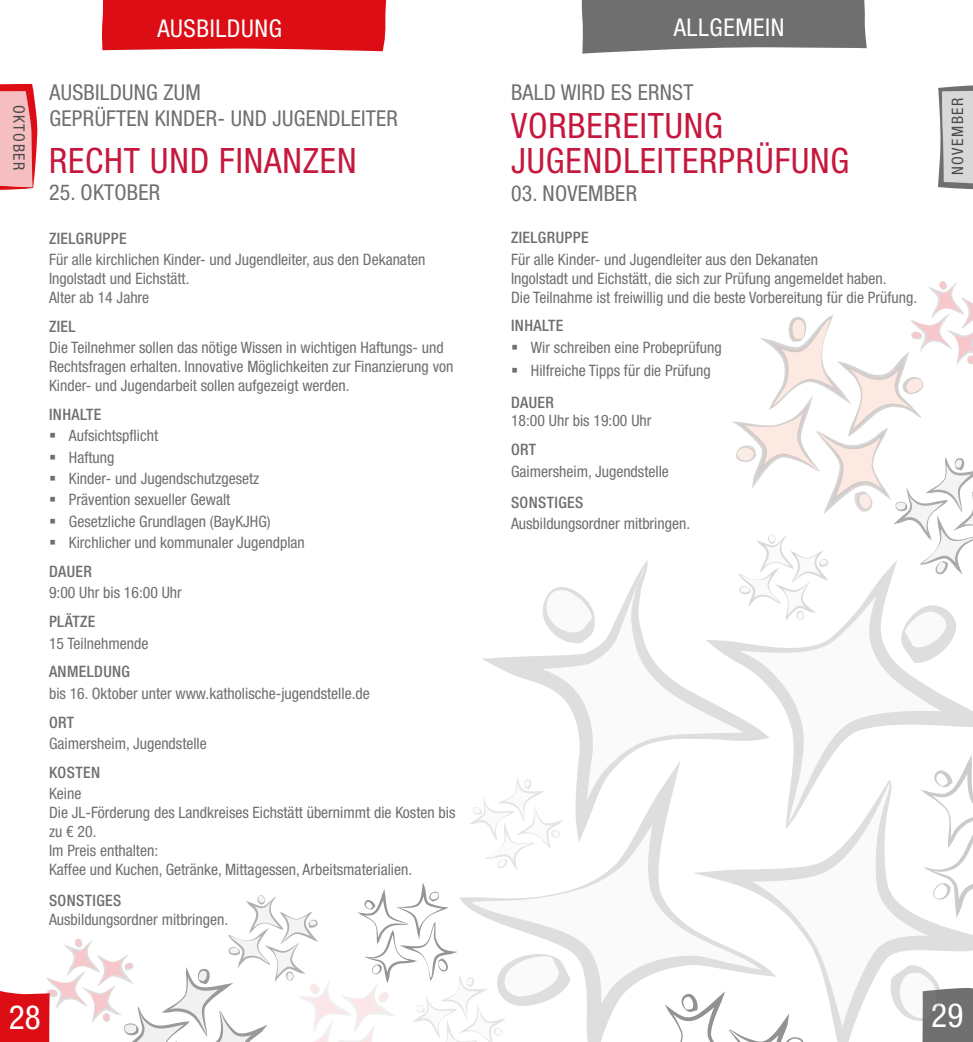
<style>
.page{position:relative;width:973px;height:1042px;background:#fff}
.page>*{position:absolute;margin:0;border:0;box-sizing:border-box;transform-origin:0 0}
.t1{font:condensed 35px/35px "Helvetica Neue LT Std";letter-spacing:.025em;color:#c6183d}
.t2{font:condensed 33.25px "Helvetica Neue LT Std";color:#fff}
.t3{font:condensed 24.5px "Helvetica Neue LT Std";letter-spacing:.025em;color:#fff}
.t4{font:condensed 21.88px/26.2px "Helvetica Neue LT Std";letter-spacing:.01em;color:#706f6f}
.t5{font:condensed 15.75px/18.9px "Helvetica Neue LT Std";color:#706f6f}
.t6{font:500 condensed 15.75px "Helvetica Neue LT Std";letter-spacing:.025em;color:#706f6f}
.t7{font:condensed 15.75px "Helvetica Neue LT Std";letter-spacing:.1em;color:#4a4a49}
</style>
<div class="page">
<svg style="left:0;top:84px;width:37px;height:106px;background:#f09da0"></svg>
<div style="left:102px;top:0;width:285px;height:51px;background:#dc0d15"></div>
<svg style="left:938px;top:85px;width:34px;height:105px;background:#c8c8c8"></svg>
<svg style="left:581px;top:0;width:285px;height:54px;background:#7e7d7d"></svg>
<svg style="left:483px;top:560px;width:222px;height:200px"></svg>
<svg style="left:470px;top:760px;width:223px;height:282px"></svg>
<svg style="left:705px;top:640px;width:267px;height:140px"></svg>
<svg style="left:693px;top:780px;width:279px;height:262px"></svg>
<svg style="left:887px;top:960px;width:85px;height:82px"></svg>
<svg style="left:538px;top:587px;width:60px;height:57px"></svg>
<svg style="left:920px;top:754px;width:52px;height:164px"></svg>
<svg style="left:664px;top:991px;width:143px;height:51px"></svg>
<svg style="left:0;top:882px;width:572px;height:160px"></svg>
<svg style="left:731px;top:281px;width:241px;height:382px"></svg>
<p class="t7" style="left:28px;top:104px;width:67px;rotate:90deg">OKTOBER</p>
<h3 class="t3" style="left:157px;top:14px;width:126px">AUSBILDUNG</h3>
<h3 class="t4" style="left:50px;top:79px;width:350px">AUSBILDUNG ZUM<br>GEPRÜFTEN KINDER- UND JUGENDLEITER</h3>
<h1 class="t1" style="left:49px;top:143px;width:309px">RECHT UND FINANZEN</h1>
<h3 class="t4" style="left:49px;top:179px;width:113px">25. OKTOBER</h3>
<p class="t6" style="left:49px;top:229px;width:79px">ZIELGRUPPE</p>
<p class="t5" style="left:49px;top:250px;width:378px">Für alle kirchlichen Kinder- und Jugendleiter, aus den Dekanaten<br>Ingolstadt und Eichstätt.<br>Alter ab 14 Jahre</p>
<p class="t6" style="left:49px;top:317px;width:28px">ZIEL</p>
<p class="t5" style="left:49px;top:338px;width:406px">Die Teilnehmer sollen das nötige Wissen in wichtigen Haftungs- und<br>Rechtsfragen erhalten. Innovative Möglichkeiten zur Finanzierung von<br>Kinder- und Jugendarbeit sollen aufgezeigt werden.</p>
<p class="t6" style="left:49px;top:405px;width:54px">INHALTE</p>
<p class="t5" style="left:69px;top:425px;width:237px;line-height:21.3px">Aufsichtspflicht<br>Haftung<br>Kinder- und Jugendschutzgesetz<br>Prävention sexueller Gewalt<br>Gesetzliche Grundlagen (BayKJHG)<br>Kirchlicher und kommunaler Jugendplan</p>
<p class="t6" style="left:49px;top:562px;width:44px">DAUER</p>
<p class="t5" style="left:49px;top:583px;width:134px">9:00 Uhr bis 16:00 Uhr</p>
<p class="t6" style="left:49px;top:612px;width:48px">PLÄTZE</p>
<p class="t5" style="left:49px;top:633px;width:101px">15 Teilnehmende</p>
<p class="t6" style="left:49px;top:662px;width:83px">ANMELDUNG</p>
<p class="t5" style="left:49px;top:684px;width:322px">bis 16. Oktober unter www.katholische-jugendstelle.de</p>
<p class="t6" style="left:49px;top:713px;width:27px">ORT</p>
<p class="t5" style="left:49px;top:734px;width:159px">Gaimersheim, Jugendstelle</p>
<p class="t6" style="left:49px;top:763px;width:52px">KOSTEN</p>
<p class="t5" style="left:49px;top:784px;width:408px">Keine<br>Die JL-Förderung des Landkreises Eichstätt übernimmt die Kosten bis zu € 20.<br>Im Preis enthalten:<br>Kaffee und Kuchen, Getränke, Mittagessen, Arbeitsmaterialien.</p>
<p class="t6" style="left:49px;top:891px;width:74px">SONSTIGES</p>
<p class="t5" style="left:49px;top:909px;width:181px">Ausbildungsordner mitbringen.</p>
<h2 class="t2" style="left:9px;top:998px;width:34px">28</h2>
<h3 class="t3" style="left:673px;top:14px;width:112px">ALLGEMEIN</h3>
<h3 class="t4" style="left:511px;top:79px;width:184px">BALD WIRD ES ERNST</h3>
<h1 class="t1" style="left:511px;top:108px;width:340px">VORBEREITUNG<br>JUGENDLEITERPRÜFUNG</h1>
<h3 class="t4" style="left:511px;top:180px;width:127px">03. NOVEMBER</h3>
<p class="t6" style="left:511px;top:228px;width:79px">ZIELGRUPPE</p>
<p class="t5" style="left:511px;top:250px;width:407px">Für alle Kinder- und Jugendleiter aus den Dekanaten<br>Ingolstadt und Eichstätt, die sich zur Prüfung angemeldet haben.<br>Die Teilnahme ist freiwillig und die beste Vorbereitung für die Prüfung.</p>
<p class="t6" style="left:511px;top:316px;width:54px">INHALTE</p>
<p class="t5" style="left:531px;top:335px;width:192px;line-height:23.4px">Wir schreiben eine Probeprüfung<br>Hilfreiche Tipps für die Prüfung</p>
<p class="t6" style="left:511px;top:392px;width:44px">DAUER</p>
<p class="t5" style="left:511px;top:411px;width:142px">18:00 Uhr bis 19:00 Uhr</p>
<p class="t6" style="left:511px;top:440px;width:27px">ORT</p>
<p class="t5" style="left:511px;top:461px;width:159px">Gaimersheim, Jugendstelle</p>
<p class="t6" style="left:511px;top:493px;width:74px">SONSTIGES</p>
<p class="t5" style="left:511px;top:514px;width:181px">Ausbildungsordner mitbringen.</p>
<p class="t7" style="left:948px;top:175px;width:79px;rotate:-90deg">NOVEMBER</p>
<h2 class="t2" style="left:931px;top:995px;width:34px">29</h2>
</div>
